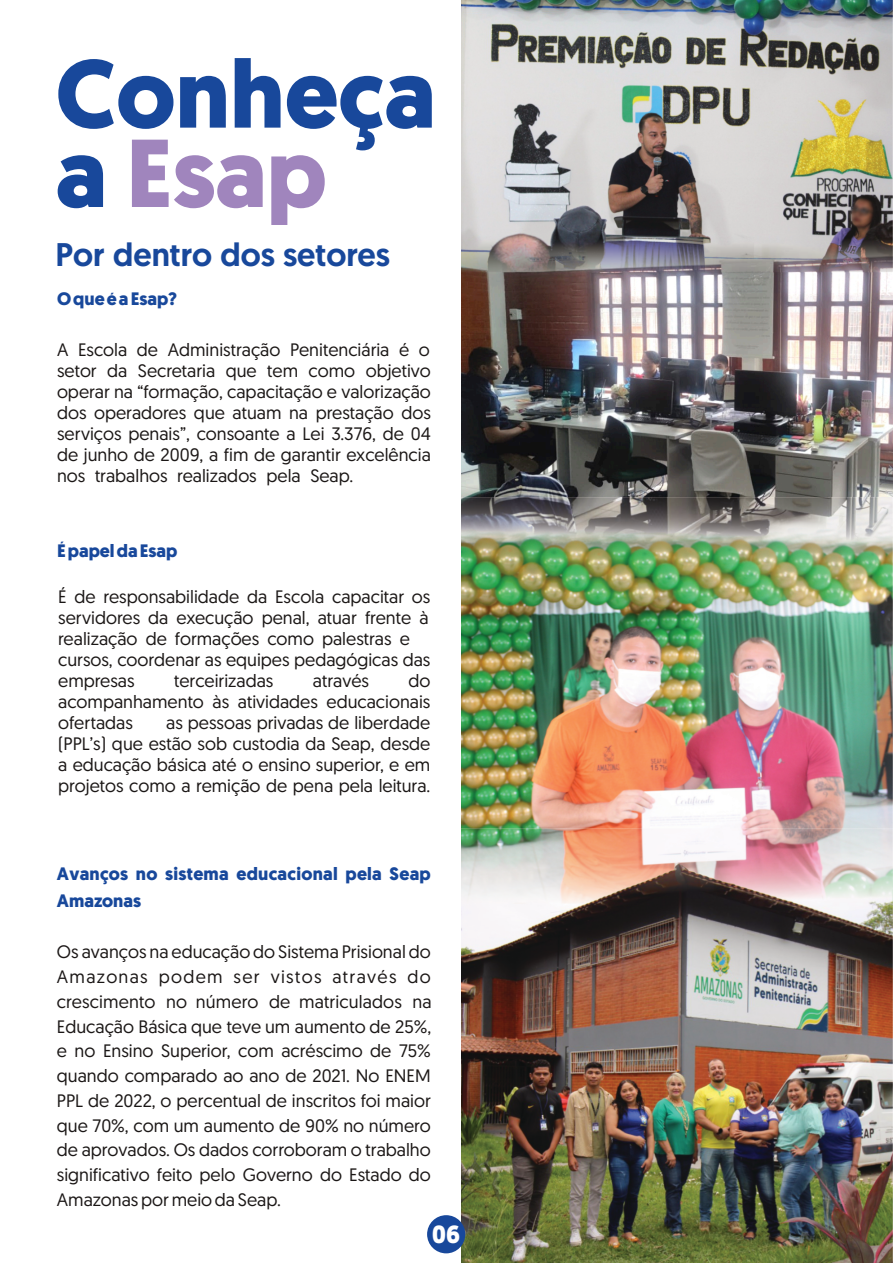
<style>
.page{position:relative;width:893px;height:1263px;background:#fff}
.page>*{position:absolute;margin:0;border:0;box-sizing:border-box;transform-origin:0 0}
.t1{font:700 96.15px/79.3px "Geomanist";color:#18489b}
.t2{font:500 32.7px "Geomanist";color:#18489b}
.t3{font:700 24.75px "Geomanist";color:#fff}
.t4{font:18px/21px "Geomanist";color:#1b1716;text-align:justify}
.t5{font:700 18px/26.7px "Geomanist";letter-spacing:.015em;color:#18489b}
.s1{color:#a085bd}
</style>
<div class="page">
<img style="left:461px;top:0;width:432px;height:1263px">
<img style="left:849px;top:195px;width:27px;height:35px">
<div style="left:427px;top:1215px;width:38px;height:38px;background:#18489b;border-radius:50%"></div>
<h1 class="t1" style="left:56px;top:64px;width:382px">Conheça a <span class="s1">Esap</span></h1>
<h2 class="t2" style="left:56px;top:241px;width:336px">Por dentro dos setores</h2>
<p class="t5" style="left:57px;top:287px;width:122px">O que é a Esap?</p>
<p class="t4" style="left:57px;top:341px;width:375px">A Escola de Administração Penitenciária é o setor da Secretaria que tem como objetivo operar na “formação, capacitação e valorização dos operadores que atuam na prestação dos serviços penais”, consoante a Lei 3.376, de 04 de junho de 2009, a fim de garantir excelência nos trabalhos realizados pela Seap.</p>
<p class="t5" style="left:57px;top:539px;width:122px">É papel da Esap</p>
<p class="t4" style="left:58px;top:588px;width:374px;text-align:left">É de responsabilidade da Escola capacitar os servidores da execução penal, atuar frente à realização de formações como palestras e cursos, coordenar as equipes pedagógicas das empresas</p>
<p class="t4" style="left:174px;top:672px;width:101px">terceirizadas</p>
<p class="t4" style="left:313px;top:672px;width:58px">através</p>
<p class="t4" style="left:58px;top:672px;width:374px;text-indent:350px">do acompanhamento às atividades educacionais ofertadas</p>
<p class="t4" style="left:58px;top:714px;width:374px;text-indent:108px">as pessoas privadas de liberdade (PPL’s) que estão sob custodia da Seap, desde a educação básica até o ensino superior, e em projetos como a remição de pena pela leitura.</p>
<p class="t5" style="left:57px;top:862px;width:375px">Avanços no sistema educacional pela Seap<br>Amazonas</p>
<p class="t4" style="left:57px;top:941px;width:376px;line-height:24.8px">Os avanços na educação do Sistema Prisional do Amazonas podem ser vistos através do crescimento no número de matriculados na Educação Básica que teve um aumento de 25%, e no Ensino Superior, com acréscimo de 75% quando comparado ao ano de 2021. No ENEM PPL de 2022, o percentual de inscritos foi maior que 70%, com um aumento de 90% no número de aprovados. Os dados corroboram o trabalho significativo feito pelo Governo do Estado do Amazonas por meio da Seap.</p>
<h3 class="t3" style="left:432px;top:1224px;width:30px">06</h3>
</div>
